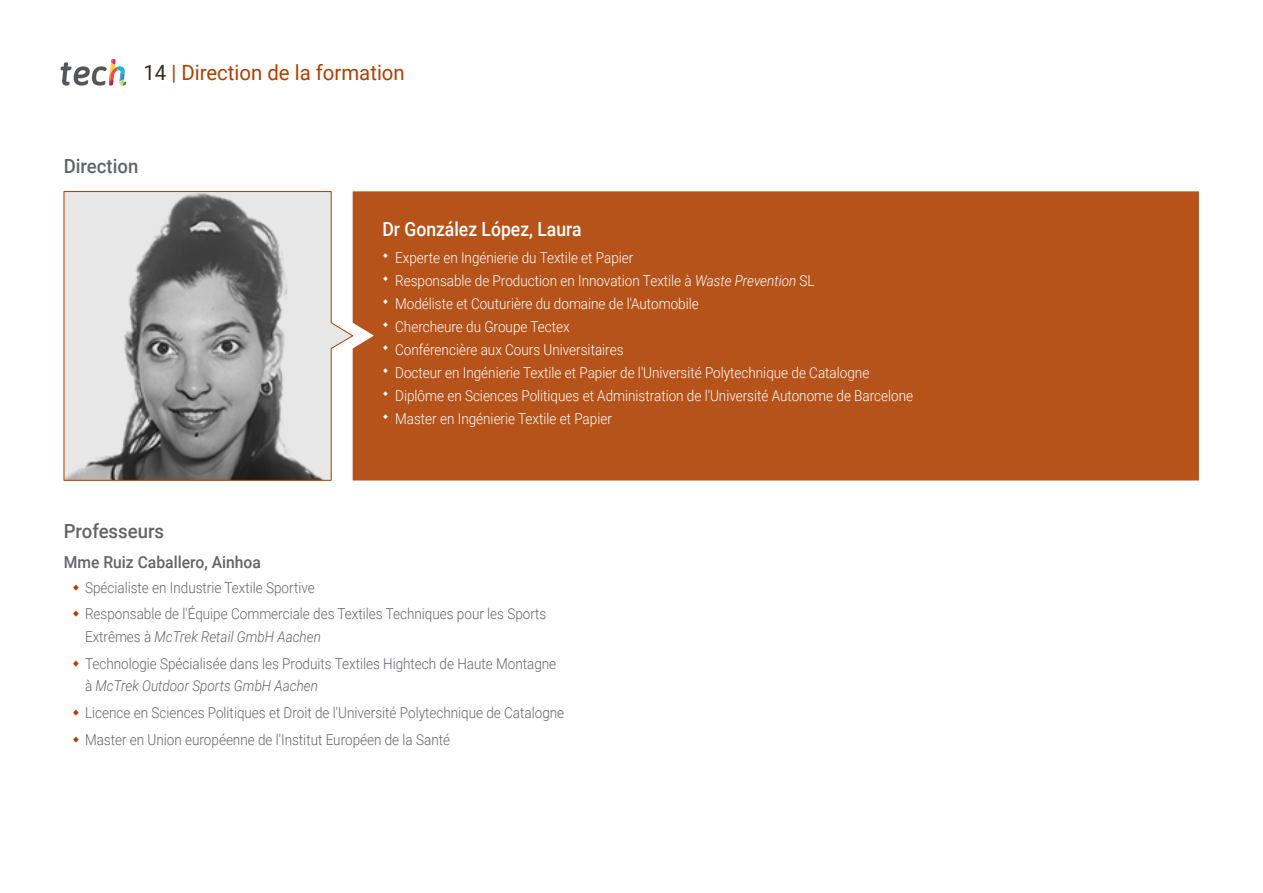
<style>
.page{position:relative;width:1263px;height:893px;background:#fff}
.page>*{position:absolute;margin:0;border:0;box-sizing:border-box;transform-origin:0 0}
.t1{font:21px "Roboto";color:#ae4000}
.t2{font:500 19.5px "Roboto";color:#fff;scale:.9 1}
.t3{font:500 19.5px "Roboto";color:#61646a;scale:.95 1}
.t4{font:500 16.5px "Roboto";color:#61646a;scale:.95 1}
.t5{font:300 15px/23px "Roboto";color:#fff;scale:.9 1}
.t6{font:300 15px/26.7px "Roboto";color:#61646a;scale:.9 1}
.s1{color:#312e20}
.s2{font-style:italic}
</style>
<div class="page">
<svg style="left:61px;top:59px;width:65px;height:27px"></svg>
<div style="left:353px;top:191px;width:846px;height:289px;background:#b6531a"></div>
<svg style="left:64px;top:191px;width:289px;height:290px;background:#b1afaf"></svg>
<svg style="left:383px;top:253px;width:5px;height:5px"></svg>
<svg style="left:383px;top:276px;width:5px;height:5px"></svg>
<svg style="left:383px;top:299px;width:5px;height:5px"></svg>
<svg style="left:383px;top:322px;width:5px;height:5px"></svg>
<svg style="left:383px;top:345px;width:5px;height:5px"></svg>
<svg style="left:383px;top:368px;width:5px;height:5px"></svg>
<svg style="left:383px;top:391px;width:5px;height:5px"></svg>
<svg style="left:383px;top:414px;width:5px;height:5px"></svg>
<h1 class="t1" style="left:144px;top:57px;width:263px"><span class="s1">14</span> | Direction de la formation</h1>
<h2 class="t3" style="left:64px;top:153px;width:80px">Direction</h2>
<h2 class="t2" style="left:382px;top:215px;width:223px">Dr González López, Laura</h2>
<p class="t5" style="left:395px;top:246px;width:577px">Experte en Ingénierie du Textile et Papier<br>Responsable de Production en Innovation Textile à <span class="s2">Waste Prevention</span> SL<br>Modéliste et Couturière du domaine de l'Automobile<br>Chercheure du Groupe Tectex<br>Conférencière aux Cours Universitaires<br>Docteur en Ingénierie Textile et Papier de l'Université Polytechnique de Catalogne Diplôme en Sciences Politiques et Administration de l'Université Autonome de Barcelone Master en Ingénierie Textile et Papier</p>
<h2 class="t3" style="left:64px;top:517px;width:107px">Professeurs</h2>
<p class="t4" style="left:64px;top:551px;width:209px">Mme Ruiz Caballero, Ainhoa</p>
<p class="t6" style="left:85px;top:573px;width:514px">Spécialiste en Industrie Textile Sportive<br>Responsable de l'Équipe Commerciale des Textiles Techniques pour les Sports</p>
<p class="t6" style="left:85px;top:623px;width:525px">Extrêmes à <span class="s2">McTrek Retail GmbH Aachen<br></span>Technologie Spécialisée dans les Produits Textiles Hightech de Haute Montagne</p>
<p class="t6" style="left:85px;top:672px;width:534px">à <span class="s2">McTrek Outdoor Sports GmbH Aachen<br></span>Licence en Sciences Politiques et Droit de l'Université Polytechnique de Catalogne<br>Master en Union européenne de l'Institut Européen de la Santé</p>
</div>
